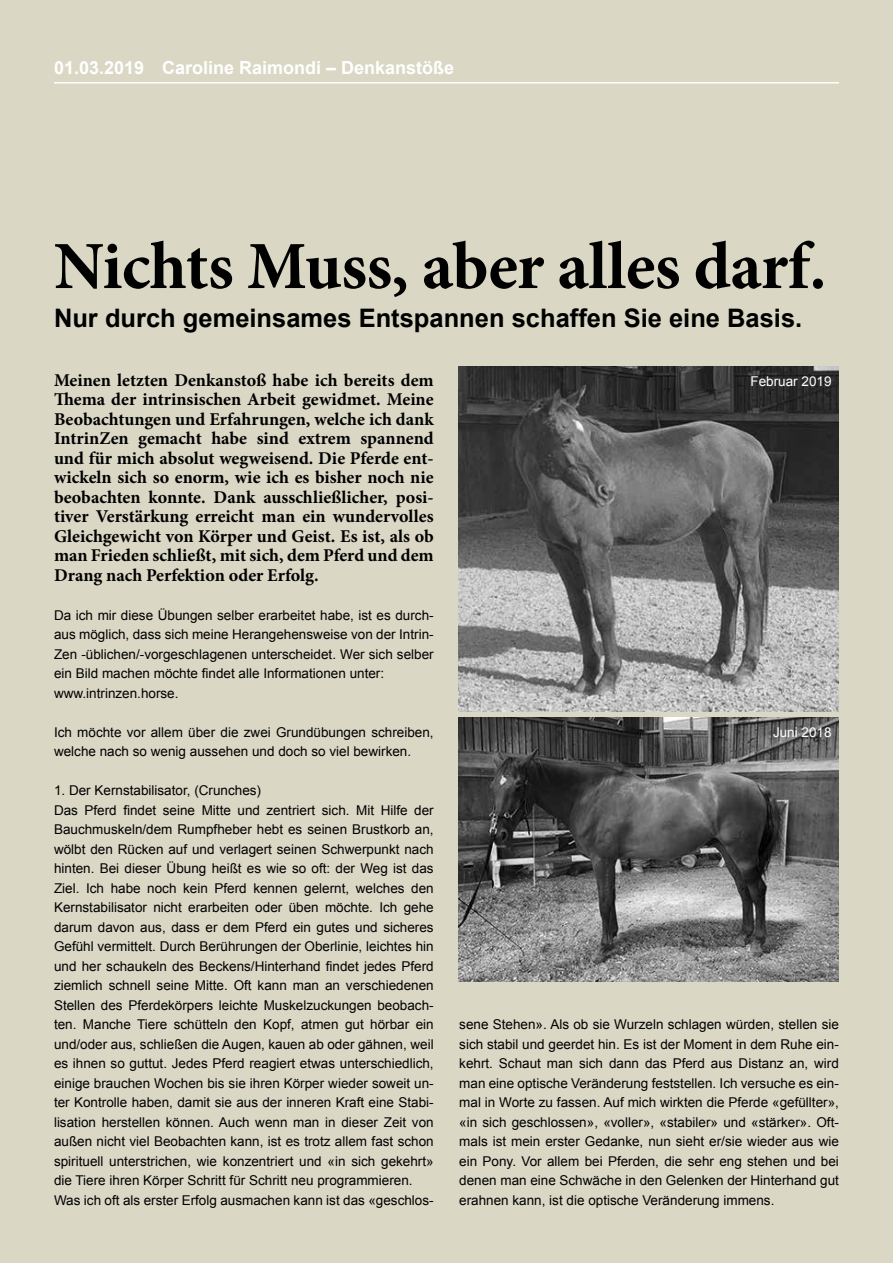
<style>
.page{position:relative;width:893px;height:1263px;background:#dad7c5}
.page>*{position:absolute;margin:0;border:0;box-sizing:border-box;transform-origin:0 0}
.t1{font:700 67.5px "Minion Pro";letter-spacing:-.01em;color:#000}
.t2{font:700 25.5px "Arial";color:#000}
.t3{font:700 18px/19.5px "Minion Pro";color:#000;text-align:justify}
.t4{font:700 18px "Arial";color:#fff}
.t5{font:13.5px/19.5px "Arial";color:#000}
.t6{font:13.5px "Arial";color:#fff}
</style>
<div class="page">
<hr style="left:54px;top:82px;width:785px;height:2px;background:#fff">
<img style="left:458px;top:366px;width:381px;height:346px">
<img style="left:458px;top:717px;width:381px;height:265px">
<h3 class="t4" style="left:54px;top:55px;width:402px">01.03.2019 Caroline Raimondi – Denkanstöße</h3>
<h1 class="t1" style="left:54px;top:219px;width:774px">Nichts Muss, aber alles darf.</h1>
<h2 class="t2" style="left:54px;top:301px;width:750px">Nur durch gemeinsames Entspannen schaffen Sie eine Basis.</h2>
<p class="t3" style="left:54px;top:370px;width:381px">Meinen letzten Denkanstoß habe ich bereits dem Thema der intrinsischen Arbeit gewidmet. Meine Beobachtungen und Erfahrungen, welche ich dank IntrinZen gemacht habe sind extrem spannend und für mich absolut wegweisend. Die Pferde ent&shy;wickeln sich so enorm, wie ich es bisher noch nie beobachten konnte. Dank ausschließlicher, posi&shy;tiver Verstärkung erreicht man ein wundervolles Gleichgewicht von Körper und Geist. Es ist, als ob man Frieden schließt, mit sich, dem Pferd und dem Drang nach Perfektion oder Erfolg.</p>
<p class="t5" style="left:54px;top:605px;width:381px">Da ich mir diese Übungen selber erarbeitet habe, ist es durch&shy;aus möglich, dass sich meine Herangehensweise von der Intrin-Zen -üblichen/-vorgeschlagenen unterscheidet. Wer sich selber ein Bild machen möchte findet alle Informationen unter: www.intrinzen.horse.</p>
<p class="t5" style="left:54px;top:722px;width:381px">Ich möchte vor allem über die zwei Grundübungen schreiben, welche nach so wenig aussehen und doch so viel bewirken.</p>
<p class="t5" style="left:54px;top:781px;width:381px">1. Der Kernstabilisator, (Crunches)<br>Das Pferd findet seine Mitte und zentriert sich. Mit Hilfe der Bauchmuskeln/dem Rumpfheber hebt es seinen Brustkorb an, wölbt den Rücken auf und verlagert seinen Schwerpunkt nach hinten. Bei dieser Übung heißt es wie so oft: der Weg ist das Ziel. Ich habe noch kein Pferd kennen gelernt, welches den Kernstabilisator nicht erarbeiten oder üben möchte. Ich gehe darum davon aus, dass er dem Pferd ein gutes und sicheres Gefühl vermittelt. Durch Berührungen der Oberlinie, leichtes hin und her schaukeln des Beckens/Hinterhand findet jedes Pferd ziemlich schnell seine Mitte. Oft kann man an verschiedenen Stellen des Pferdekörpers leichte Muskelzuckungen beobach&shy;ten. Manche Tiere schütteln den Kopf, atmen gut hörbar ein und/oder aus, schließen die Augen, kauen ab oder gähnen, weil es ihnen so guttut. Jedes Pferd reagiert etwas unterschiedlich, einige brauchen Wochen bis sie ihren Körper wieder soweit un&shy;ter Kontrolle haben, damit sie aus der inneren Kraft eine Stabi&shy;lisation herstellen können. Auch wenn man in dieser Zeit von außen nicht viel Beobachten kann, ist es trotz allem fast schon spirituell unterstrichen, wie konzentriert und «in sich gekehrt» die Tiere ihren Körper Schritt für Schritt neu programmieren.<br>Was ich oft als erster Erfolg ausmachen kann ist das «geschlos-</p>
<p class="t6" style="left:750px;top:372px;width:83px">Februar 2019</p>
<p class="t6" style="left:773px;top:723px;width:60px">Juni 2018</p>
<p class="t5" style="left:459px;top:1015px;width:381px;text-align:justify">sene Stehen». Als ob sie Wurzeln schlagen würden, stellen sie sich stabil und geerdet hin. Es ist der Moment in dem Ruhe ein&shy;kehrt. Schaut man sich dann das Pferd aus Distanz an, wird man eine optische Veränderung feststellen. Ich versuche es ein&shy;mal in Worte zu fassen. Auf mich wirkten die Pferde «gefüllter», «in sich geschlossen», «voller», «stabiler» und «stärker». Oft&shy;mals ist mein erster Gedanke, nun sieht er/sie wieder aus wie ein Pony. Vor allem bei Pferden, die sehr eng stehen und bei denen man eine Schwäche in den Gelenken der Hinterhand gut erahnen kann, ist die optische Veränderung immens.</p>
</div>
